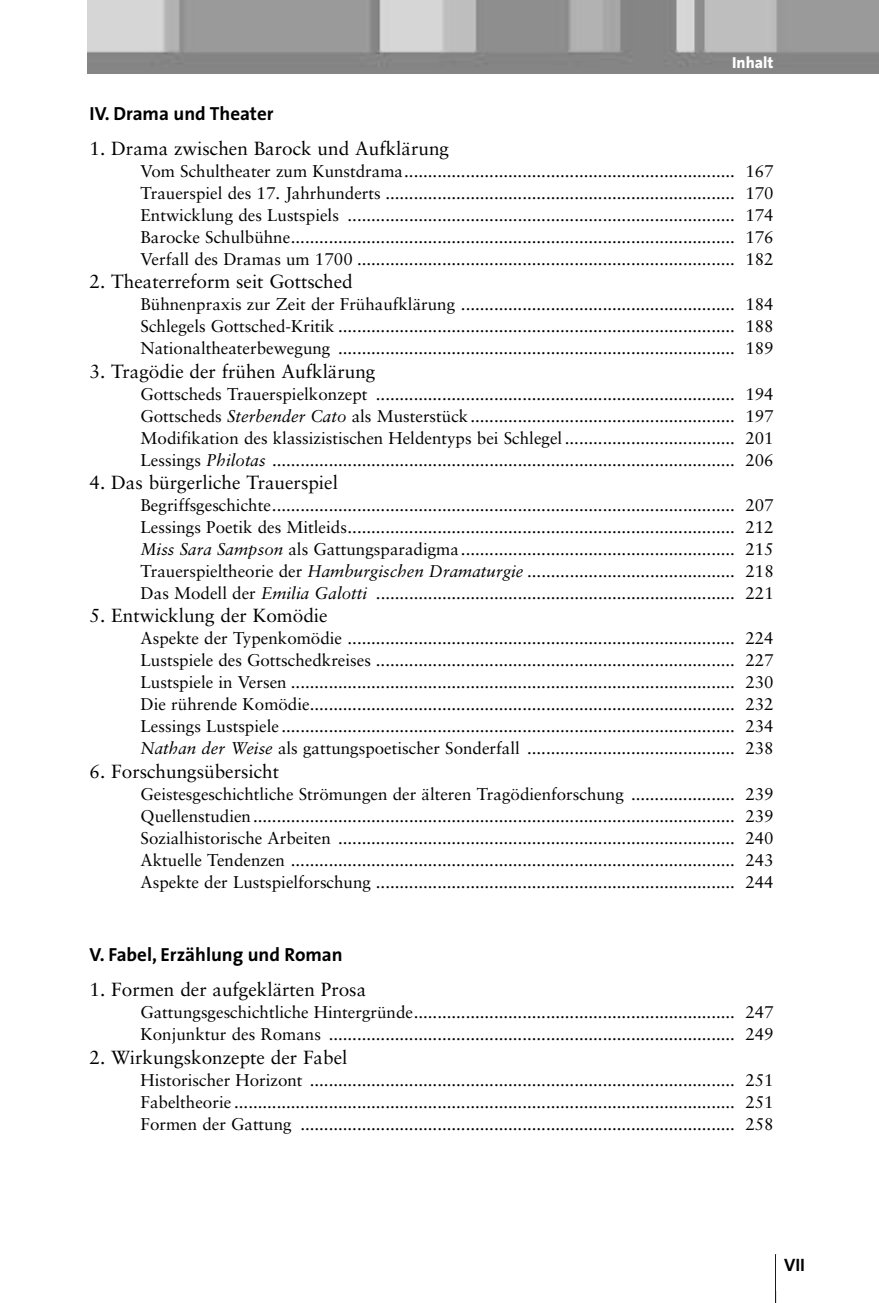
<style>
.page{position:relative;width:879px;height:1303px;background:#fff}
.page>*{position:absolute;margin:0;border:0;box-sizing:border-box;transform-origin:0 0}
.t1{font:19px "Sabon";color:#000}
.t2{font:700 19px "The Sans";color:#000}
.t3{font:700 18px "The Sans";color:#000}
.t4{font:17px/22px "Sabon";color:#000;text-align:justify}
.t5{font:800 16px "The Sans";color:#fff}
.s1{font-style:italic}
</style>
<div class="page">
<img style="left:88px;top:0;width:791px;height:74px">
<hr style="left:775px;top:1254px;width:1px;height:48px;background:#000">
<p class="t5" style="left:732px;top:56px;width:43px">Inhalt</p>
<p class="t2" style="left:90px;top:106px;width:185px">IV. Drama und Theater</p>
<p class="t1" style="left:90px;top:141px;width:361px">1. Drama zwischen Barock und Aufklärung</p>
<p class="t4" style="left:141px;top:162px;width:634px">Vom Schultheater zum Kunstdrama...................................................................... 167<br>Trauerspiel des 17. Jahrhunderts .......................................................................... 170<br>Entwicklung des Lustspiels .................................................................................. 174<br>Barocke Schulbühne.............................................................................................. 176<br>Verfall des Dramas um 1700 ................................................................................ 182</p>
<p class="t1" style="left:90px;top:274px;width:265px">2. Theaterreform seit Gottsched</p>
<p class="t4" style="left:141px;top:295px;width:634px">Bühnenpraxis zur Zeit der Frühaufklärung .......................................................... 184<br>Schlegels Gottsched-Kritik .................................................................................... 188<br>Nationaltheaterbewegung .................................................................................... 189</p>
<p class="t1" style="left:90px;top:363px;width:287px">3. Tragödie der frühen Aufklärung</p>
<p class="t4" style="left:141px;top:384px;width:634px">Gottscheds Trauerspielkonzept ............................................................................ 194<br>Gottscheds <span class="s1">Sterbender Cato</span> als Musterstück........................................................ 197<br>Modifikation des klassizistischen Heldentyps bei Schlegel .................................... 201<br>Lessings <span class="s1">Philotas</span> .................................................................................................. 206</p>
<p class="t1" style="left:90px;top:474px;width:250px">4. Das bürgerliche Trauerspiel</p>
<p class="t4" style="left:141px;top:495px;width:634px">Begriffsgeschichte.................................................................................................. 207<br>Lessings Poetik des Mitleids.................................................................................. 212<br><span class="s1">Miss Sara Sampson</span> als Gattungsparadigma.......................................................... 215<br>Trauerspieltheorie der <span class="s1">Hamburgischen Dramaturgie</span> ............................................ 218<br>Das Modell der <span class="s1">Emilia Galotti</span> ............................................................................ 221</p>
<p class="t1" style="left:90px;top:608px;width:240px">5. Entwicklung der Komödie</p>
<p class="t4" style="left:141px;top:629px;width:634px">Aspekte der Typenkomödie .................................................................................. 224<br>Lustspiele des Gottschedkreises ............................................................................ 227<br>Lustspiele in Versen .............................................................................................. 230<br>Die rührende Komödie.......................................................................................... 232<br>Lessings Lustspiele ................................................................................................ 234<br><span class="s1">Nathan der Weise</span> als gattungspoetischer Sonderfall ............................................ 238</p>
<p class="t1" style="left:90px;top:763px;width:191px">6. Forschungsübersicht</p>
<p class="t4" style="left:141px;top:784px;width:634px">Geistesgeschichtliche Strömungen der älteren Tragödienforschung ...................... 239<br>Quellenstudien...................................................................................................... 239<br>Sozialhistorische Arbeiten .................................................................................... 240<br>Aktuelle Tendenzen .............................................................................................. 243<br>Aspekte der Lustspielforschung ............................................................................ 244</p>
<p class="t2" style="left:90px;top:947px;width:255px">V. Fabel, Erzählung und Roman</p>
<p class="t1" style="left:90px;top:981px;width:278px">1. Formen der aufgeklärten Prosa</p>
<p class="t4" style="left:141px;top:1002px;width:634px">Gattungsgeschichtliche Hintergründe.................................................................... 247<br>Konjunktur des Romans ...................................................................................... 249</p>
<p class="t1" style="left:90px;top:1049px;width:259px">2. Wirkungskonzepte der Fabel</p>
<p class="t4" style="left:141px;top:1070px;width:634px">Historischer Horizont .......................................................................................... 251<br>Fabeltheorie .......................................................................................................... 251<br>Formen der Gattung ............................................................................................ 258</p>
<p class="t3" style="left:784px;top:1257px;width:23px">VII</p>
</div>
